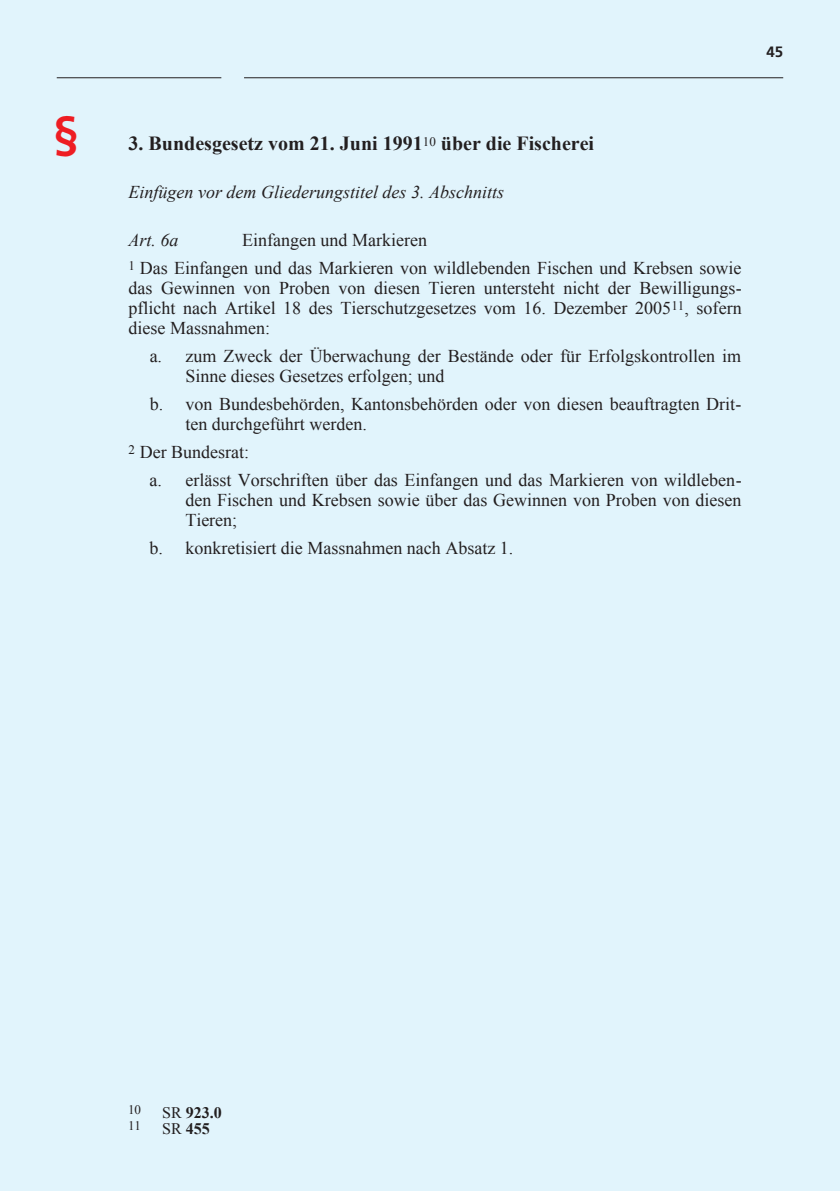
<style>
.page{position:relative;width:840px;height:1191px;background:#fff}
.page>*{position:absolute;margin:0;border:0;box-sizing:border-box;transform-origin:0 0}
.t1{font:700 48px "Frutiger LT Pro";color:#ee1d23}
.t2{font:700 20px "Times New Roman";color:#231f20}
.t3{font:18px/20px "Times New Roman";color:#231f20;text-align:justify}
.t4{font:italic 18px "Times New Roman";color:#231f20}
.t5{font:700 16px "Times New Roman";color:#231f20}
.t6{font:700 15px "Frutiger LT Pro";color:#231f20}
.t7{font:13px "Times New Roman";color:#231f20}
.s1{font-weight:400}
</style>
<div class="page">
<div style="left:0;top:0;width:839px;height:1191px;background:#e1f4fc"></div>
<hr style="left:244px;top:77px;width:538px;height:1px;background:#231f20">
<hr style="left:57px;top:77px;width:164px;height:1px;background:#231f20">
<h1 class="t1" style="left:53px;top:115px;width:28px">§</h1>
<p class="t6" style="left:766px;top:46px;width:18px">45</p>
<h4 class="t2" style="left:128px;top:129px;width:467px">3. Bundesgesetz vom 21. Juni 1991<sup>10</sup> über die Fischerei</h4>
<p class="t4" style="left:128px;top:180px;width:377px">Einfügen vor dem Gliederungstitel des 3. Abschnitts</p>
<h5 class="t4" style="left:128px;top:228px;width:51px">Art. 6a</h5>
<h5 class="t3" style="left:242px;top:230px;width:186px">Einfangen und Markieren</h5>
<p class="t3" style="left:128px;top:258px;width:614px"><sup>1</sup> Das Einfangen und das Markieren von wildlebenden Fischen und Krebsen sowie das Gewinnen von Proben von diesen Tieren untersteht nicht der Bewilligungs&shy;pflicht nach Artikel 18 des Tierschutzgesetzes vom 16. Dezember 2005<sup>11</sup>, sofern diese Massnahmen:</p>
<p class="t3" style="left:150px;top:346px;width:14px">a.</p>
<p class="t3" style="left:185px;top:346px;width:557px">zum Zweck der Überwachung der Bestände oder für Erfolgskontrollen im<br>Sinne dieses Gesetzes erfolgen; und</p>
<p class="t3" style="left:150px;top:394px;width:15px">b.</p>
<p class="t3" style="left:185px;top:394px;width:557px">von Bundesbehörden, Kantonsbehörden oder von diesen beauftragten Drit&shy;ten durchgeführt werden.</p>
<p class="t3" style="left:128px;top:442px;width:122px"><sup>2</sup> Der Bundesrat:</p>
<p class="t3" style="left:149px;top:470px;width:14px">a.</p>
<p class="t3" style="left:185px;top:470px;width:557px">erlässt Vorschriften über das Einfangen und das Markieren von wildleben&shy;den Fischen und Krebsen sowie über das Gewinnen von Proben von diesen Tieren;</p>
<p class="t3" style="left:149px;top:538px;width:15px">b.</p>
<p class="t3" style="left:185px;top:538px;width:329px">konkretisiert die Massnahmen nach Absatz 1.</p>
<p class="t7" style="left:128px;top:1102px;width:15px">10</p>
<p class="t5" style="left:162px;top:1101px;width:61px"><span class="s1">SR</span> 923.0</p>
<p class="t7" style="left:128px;top:1118px;width:15px">11</p>
<p class="t5" style="left:162px;top:1117px;width:49px"><span class="s1">SR</span> 455</p>
</div>
